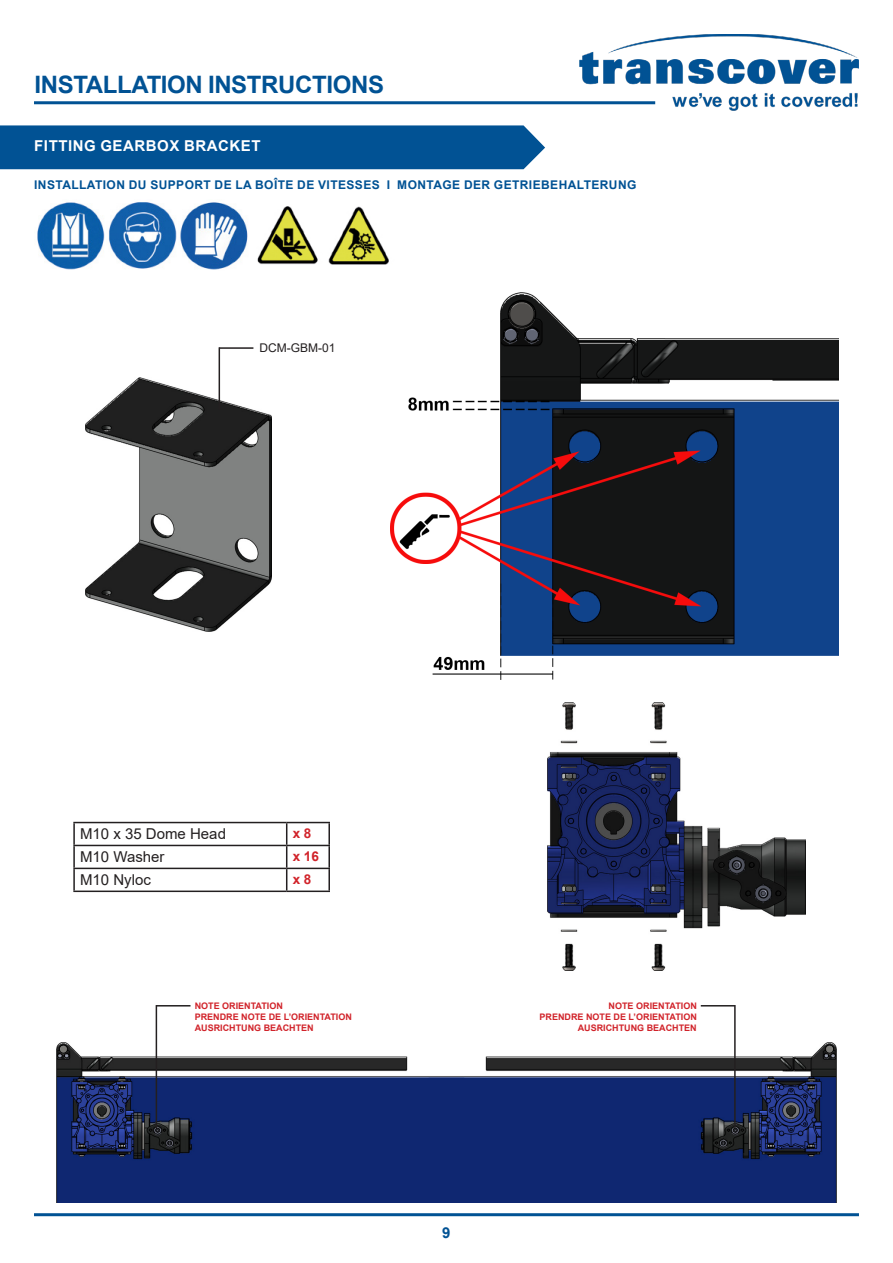
<style>
.page{position:relative;width:893px;height:1263px;background:#fff}
.page>*{position:absolute;margin:0;border:0;box-sizing:border-box;transform-origin:0 0}
.t1{font:700 24px "Arial";letter-spacing:-.015em;color:#015294}
.t2{font:15px "Arial";color:#231f20}
.t3{font:700 15px "Arial";letter-spacing:.035em;color:#fff}
.t4{font:700 15px "Arial";color:#015294}
.t5{font:700 13.5px "Arial";color:#d1232a}
.t6{font:700 12px "Arial";letter-spacing:.035em;color:#015294}
.t7{font:12px "Arial";color:#231f20}
.t8{font:700 9px "Arial";color:#d1232a}
</style>
<div class="page">
<img style="left:578px;top:34px;width:281px;height:77px">
<hr style="left:34px;top:101px;width:621px;height:3px;background:#015294">
<hr style="left:34px;top:1213px;width:825px;height:3px;background:#015294">
<div style="left:0;top:125px;width:545px;height:44px;background:#015294"></div>
<img style="left:86px;top:377px;width:186px;height:254px">
<img style="left:390px;top:292px;width:448px;height:388px">
<img style="left:548px;top:703px;width:258px;height:267px">
<img style="left:56px;top:1042px;width:781px;height:161px">
<img style="left:37px;top:202px;width:352px;height:68px">
<hr style="left:219px;top:347px;width:1px;height:62px;background:#231f20">
<hr style="left:734px;top:1005px;width:2px;height:123px;background:#231f20">
<hr style="left:156px;top:1005px;width:1px;height:123px;background:#231f20">
<hr style="left:219px;top:347px;width:34px;height:2px;background:#231f20">
<hr style="left:701px;top:1005px;width:34px;height:1px;background:#231f20">
<hr style="left:156px;top:1005px;width:34px;height:1px;background:#231f20">
<hr style="left:73px;top:822px;width:214px;height:1px;background:#231f20">
<hr style="left:73px;top:823px;width:2px;height:22px;background:#231f20">
<hr style="left:287px;top:822px;width:43px;height:1px;background:#231f20">
<hr style="left:328px;top:823px;width:2px;height:22px;background:#231f20">
<hr style="left:73px;top:845px;width:214px;height:1px;background:#231f20">
<hr style="left:73px;top:846px;width:2px;height:22px;background:#231f20">
<hr style="left:287px;top:845px;width:43px;height:1px;background:#231f20">
<hr style="left:328px;top:846px;width:2px;height:22px;background:#231f20">
<hr style="left:73px;top:868px;width:214px;height:1px;background:#231f20">
<hr style="left:73px;top:869px;width:2px;height:21px;background:#231f20">
<hr style="left:287px;top:868px;width:43px;height:1px;background:#231f20">
<svg style="left:286px;top:823px;width:1px;height:67px"></svg>
<hr style="left:328px;top:869px;width:2px;height:21px;background:#231f20">
<hr style="left:73px;top:890px;width:214px;height:2px;background:#231f20">
<hr style="left:287px;top:890px;width:43px;height:2px;background:#231f20">
<h1 class="t1" style="left:34px;top:67px;width:351px">INSTALLATION INSTRUCTIONS</h1>
<p class="t3" style="left:34px;top:136px;width:228px">FITTING GEARBOX BRACKET</p>
<p class="t6" style="left:34px;top:176px;width:604px">INSTALLATION DU SUPPORT DE LA BOÎTE DE VITESSES I MONTAGE DER GETRIEBEHALTERUNG</p>
<p class="t7" style="left:259px;top:340px;width:77px">DCM-GBM-01</p>
<p class="t2" style="left:80px;top:824px;width:147px">M10 x 35 Dome Head</p>
<p class="t5" style="left:293px;top:824px;width:20px">x 8</p>
<p class="t2" style="left:80px;top:847px;width:86px">M10 Washer</p>
<p class="t5" style="left:293px;top:847px;width:28px">x 16</p>
<p class="t2" style="left:80px;top:870px;width:72px">M10 Nyloc</p>
<p class="t5" style="left:293px;top:870px;width:20px">x 8</p>
<p class="t8" style="left:195px;top:999px;width:90px">NOTE ORIENTATION</p>
<p class="t8" style="left:195px;top:1010px;width:159px">PRENDRE NOTE DE L’ORIENTATION</p>
<p class="t8" style="left:195px;top:1021px;width:120px">AUSRICHTUNG BEACHTEN</p>
<h2 class="t4" style="left:442px;top:1222px;width:10px">9</h2>
<p class="t8" style="left:609px;top:999px;width:90px">NOTE ORIENTATION</p>
<p class="t8" style="left:540px;top:1010px;width:159px">PRENDRE NOTE DE L’ORIENTATION</p>
<p class="t8" style="left:578px;top:1021px;width:120px">AUSRICHTUNG BEACHTEN</p>
</div>
